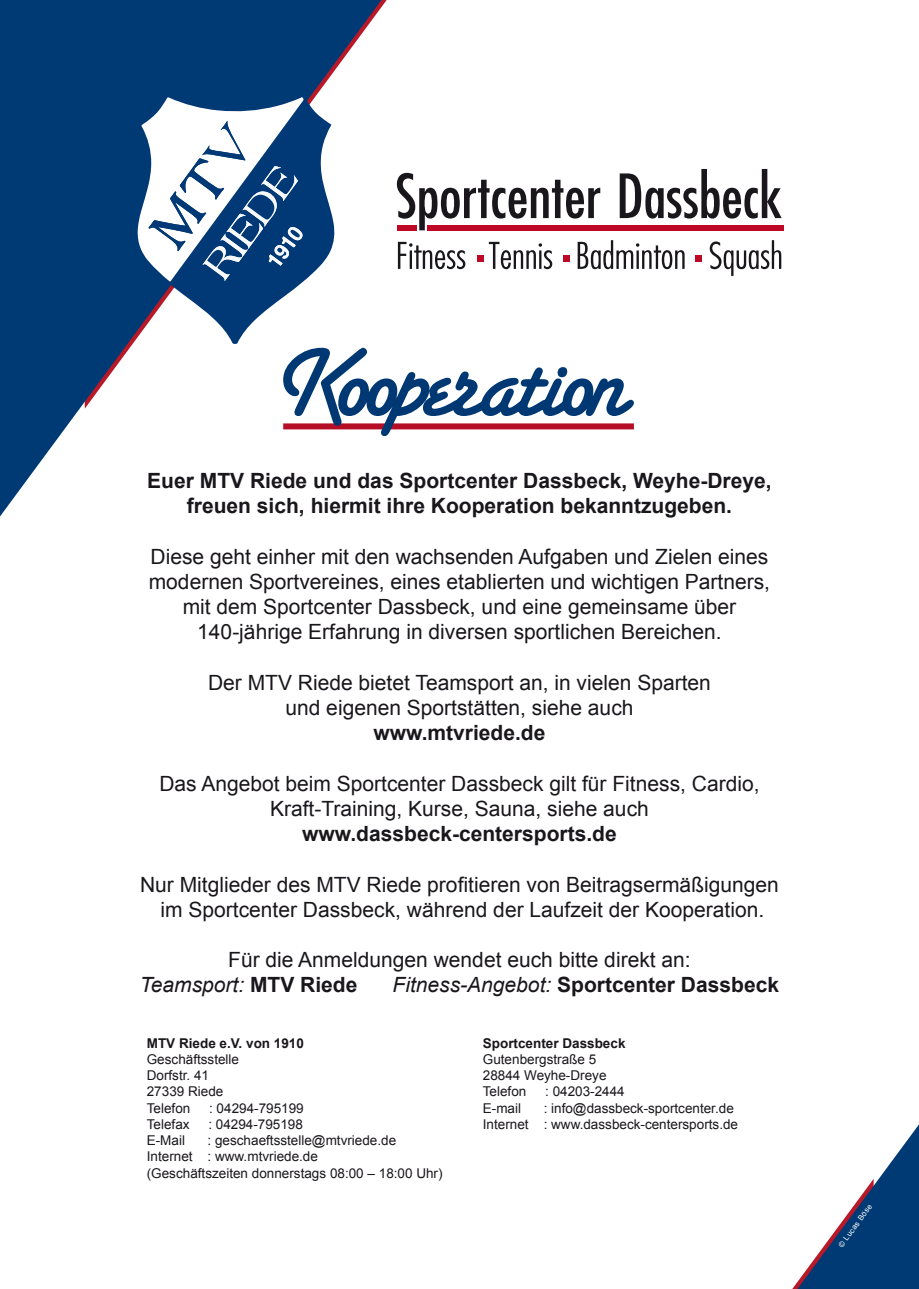
<style>
.page{position:relative;width:919px;height:1289px;background:#fff}
.page>*{position:absolute;margin:0;border:0;box-sizing:border-box;transform-origin:0 0}
.t1{font:21px/25.2px "Arial";color:#1a171c;text-align:center}
.t2{font:700 21px/25.2px "Arial";color:#1a171c;text-align:center}
.t3{font:13.5px/16.2px "Arial";color:#1a171c}
.t4{font:700 13.5px "Arial";color:#1a171c}
.t5{font:7.5px "Arial";color:#fff}
.s1{font-style:italic}
.s2{font-weight:700}
.s3{font-weight:400;font-style:italic}
</style>
<div class="page">
<svg style="left:0;top:0;width:381px;height:516px;fill:#003a74"></svg>
<svg style="left:136px;top:94px;width:199px;height:250px"></svg>
<svg style="left:137px;top:97px;width:167px;height:185px"></svg>
<svg style="left:283px;top:348px;width:351px;height:88px"></svg>
<svg style="left:397px;top:173px;width:203px;height:57px"></svg>
<svg style="left:619px;top:169px;width:162px;height:49px"></svg>
<svg style="left:398px;top:242px;width:67px;height:27px"></svg>
<svg style="left:489px;top:242px;width:63px;height:27px"></svg>
<svg style="left:577px;top:240px;width:107px;height:29px"></svg>
<svg style="left:709px;top:240px;width:72px;height:36px"></svg>
<div style="left:427px;top:225px;width:356px;height:5px;background:#be0926"></div>
<div style="left:397px;top:225px;width:20px;height:5px;background:#be0926"></div>
<div style="left:477px;top:255px;width:7px;height:6px;background:#be0926"></div>
<div style="left:562px;top:255px;width:7px;height:6px;background:#be0926"></div>
<div style="left:694px;top:255px;width:7px;height:6px;background:#be0926"></div>
<svg style="left:793px;top:1126px;width:125px;height:162px"></svg>
<p class="t2" style="left:147px;top:469px;width:625px">Euer MTV Riede und das Sportcenter Dassbeck, Weyhe-Dreye, freuen sich, hiermit ihre Kooperation bekanntzugeben.</p>
<p class="t1" style="left:149px;top:544px;width:622px">Diese geht einher mit den wachsenden Aufgaben und Zielen eines modernen Sportvereines, eines etablierten und wichtigen Partners, mit dem Sportcenter Dassbeck, und eine gemeinsame über 140-jährige Erfahrung in diversen sportlichen Bereichen.</p>
<p class="t1" style="left:208px;top:670px;width:504px">Der MTV Riede bietet Teamsport an, in vielen Sparten und eigenen Sportstätten, siehe auch</p>
<p class="t2" style="left:373px;top:721px;width:173px">www.mtvriede.de</p>
<p class="t1" style="left:159px;top:771px;width:601px">Das Angebot beim Sportcenter Dassbeck gilt für Fitness, Cardio,<br>Kraft-Training, Kurse, Sauna, siehe auch</p>
<p class="t2" style="left:302px;top:821px;width:316px">www.dassbeck-centersports.de</p>
<p class="t1" style="left:140px;top:871px;width:640px">Nur Mitglieder des MTV Riede profitieren von Beitragsermäßigungen im Sportcenter Dassbeck, während der Laufzeit der Kooperation.</p>
<p class="t1" style="left:140px;top:947px;width:552px;text-align:left;text-indent:88px">Für die Anmeldungen wendet euch bitte direkt an:<br><span class="s1">Teamsport:</span> <span class="s2">MTV Riede</span></p>
<p class="t2" style="left:392px;top:973px;width:388px"><span class="s3">Fitness-Angebot:</span> Sportcenter Dassbeck</p>
<p class="t4" style="left:147px;top:1034px;width:159px">MTV Riede e.V. von 1910</p>
<p class="t3" style="left:147px;top:1051px;width:94px">Geschäftsstelle<br>Dorfstr. 41<br>27339 Riede<br>Telefon</p>
<p class="t3" style="left:209px;top:1099px;width:96px">: 04294-795199</p>
<p class="t3" style="left:147px;top:1116px;width:44px">Telefax</p>
<p class="t3" style="left:208px;top:1116px;width:96px">: 04294-795198</p>
<p class="t3" style="left:147px;top:1132px;width:40px">E-Mail</p>
<p class="t3" style="left:147px;top:1132px;width:297px;text-indent:61px">: geschaeftsstelle@mtvriede.de<br>Internet : www.mtvriede.de<br>(Geschäftszeiten donnerstags 08:00 – 18:00 Uhr)</p>
<p class="t4" style="left:483px;top:1034px;width:144px">Sportcenter Dassbeck</p>
<p class="t3" style="left:483px;top:1051px;width:125px">Gutenbergstraße 5<br>28844 Weyhe-Dreye<br>Telefon</p>
<p class="t3" style="left:545px;top:1083px;width:81px">: 04203-2444</p>
<p class="t3" style="left:483px;top:1099px;width:257px;text-indent:61px">: info@dassbeck-sportcenter.de<br>Internet : www.dassbeck-centersports.de</p>
<p class="t3" style="left:483px;top:1099px;width:40px">E-mail</p>
<p class="t5" style="left:836px;top:1243px;width:52px;rotate:-54deg">© Lucas Böse</p>
</div>
